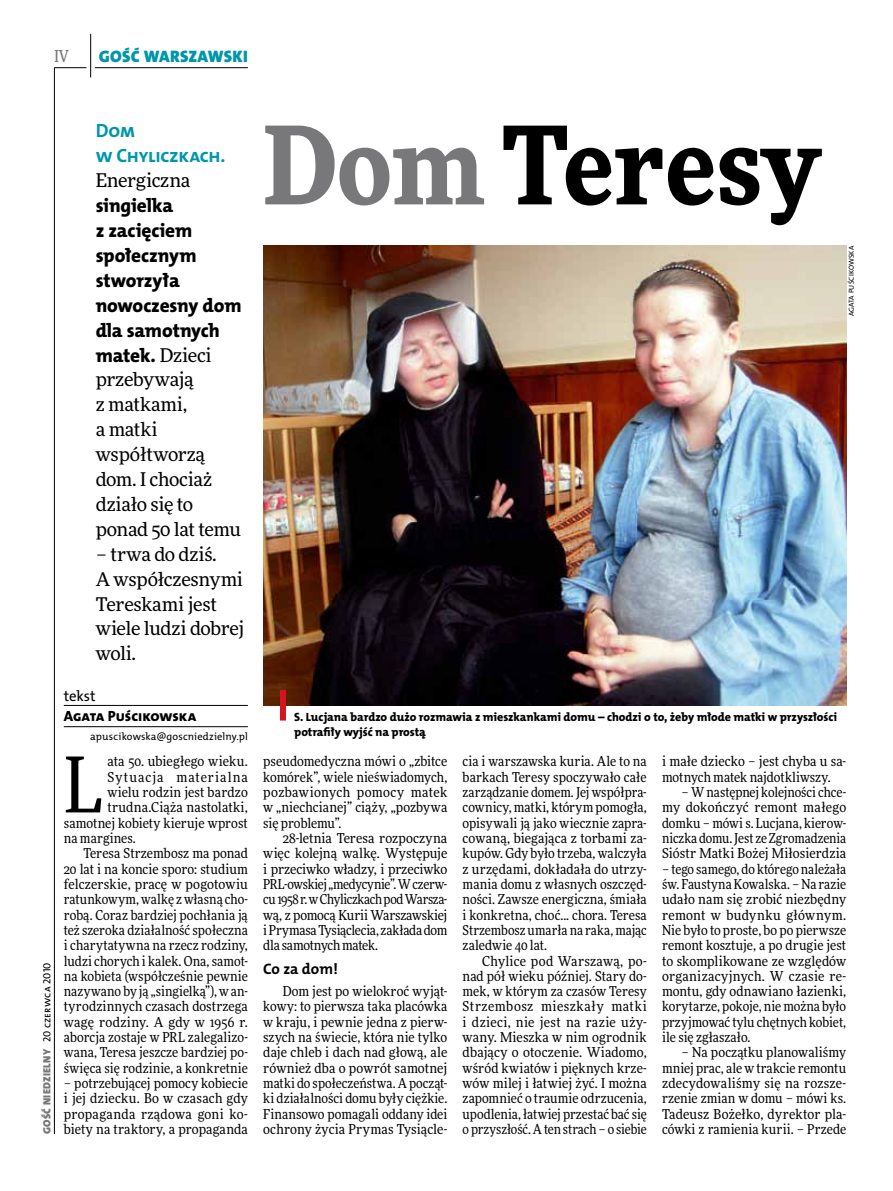
<style>
.page{position:relative;width:893px;height:1191px;background:#fff}
.page>*{position:absolute;margin:0;border:0;box-sizing:border-box;transform-origin:0 0}
.t1{font:900 108px "Freeday Narrow";color:#000}
.t2{font:76.95px "Freeday Narrow News";color:#000}
.t3{font:19.35px/24.9px "The Mix HP8 Ex Bld";letter-spacing:-.01em;color:#000}
.t4{font:19.35px/24.9px "The Mix HP7 Bld";letter-spacing:-.02em;color:#0096aa}
.t5{font:18.9px/24.9px "Freeday News";letter-spacing:-.015em;color:#000}
.t6{font:16.65px "The Mix HP9 Blk";letter-spacing:.02em;color:#0096aa}
.t7{font:500 16.5px "Freeday Narrow";color:#787779;scale:.9 1}
.t8{font:15.3px "The Mix HP7 Bld";color:#000}
.t9{font:14.85px "The Mix HP8 Ex Bld";letter-spacing:-.005em;color:#000}
.t10{font:14.85px "The Mix HP5 Plain";letter-spacing:-.005em;color:#000}
.t11{font:13.65px/15.3px "Freeday Narrow News";letter-spacing:.005em;color:#000;text-align:justify}
.t12{font:13.65px "Freeday Narrow News";letter-spacing:.025em;color:#000}
.t13{font:13.65px "Freeday Narrow News";letter-spacing:.075em;color:#000}
.t14{font:12px/15.3px "The Mix HP8 Ex Bld";letter-spacing:-.005em;color:#000}
.t15{font:10.5px "The Mix HP5 Plain";letter-spacing:.01em;color:#000}
.t16{font:10.5px "The Mix HP9 Blk";letter-spacing:.025em;color:#787779}
.t17{font:7.2px "The Mix HP5 Plain";letter-spacing:.015em;color:#000}
.s1{font-family:"The Mix HP5 Plain";color:#000}
.s2{font-family:"Freeday News";font-size:18.9px}
.s3{color:#787779}
</style>
<div class="page">
<hr style="left:54px;top:67px;width:1px;height:1067px;background:#000">
<hr style="left:90px;top:34px;width:1px;height:43px;background:#000">
<hr style="left:54px;top:67px;width:32px;height:1px;background:#000">
<hr style="left:95px;top:67px;width:153px;height:1px;background:#000">
<hr style="left:64px;top:705px;width:184px;height:1px;background:#000">
<hr style="left:64px;top:726px;width:184px;height:1px;background:#000">
<img style="left:263px;top:246px;width:583px;height:459px">
<div style="left:280px;top:690px;width:6px;height:30px;background:#d3151f"></div>
<p class="t7" style="left:54px;top:46px;width:17px">IV</p>
<p class="t6" style="left:99px;top:46px;width:150px">GOŚĆ WARSZAWSKI</p>
<p class="t16" style="left:40px;top:1134px;width:173px;rotate:-90deg">GOŚĆ NIEDZIELNY <span class="s1">20 czerwca 2010</span></p>
<h3 class="t4" style="left:96px;top:118px;width:131px">Dom<br>w Chyliczkach.</h3>
<h3 class="t5" style="left:96px;top:168px;width:96px">Energiczna</h3>
<h3 class="t3" style="left:96px;top:193px;width:147px">singielka<br>z zacięciem społecznym stworzyła nowoczesny dom dla samotnych matek. <span class="s2">Dzieci</span></h3>
<h3 class="t5" style="left:96px;top:367px;width:147px">przebywają<br>z matkami,<br>a matki współtworzą dom. I chociaż działo się to ponad 50 lat temu</h3>
<h3 class="t5" style="left:96px;top:541px;width:150px">– trwa do dziś.<br>A współczesnymi<br>Tereskami jest wiele ludzi dobrej woli.</h3>
<p class="t10" style="left:64px;top:686px;width:33px">tekst</p>
<p class="t9" style="left:64px;top:706px;width:134px">Agata Puścikowska</p>
<p class="t15" style="left:90px;top:729px;width:159px">apuscikowska@goscniedzielny.pl</p>
<h2 class="t2" style="left:64px;top:737px;width:41px">L</h2>
<p class="t11" style="left:107px;top:754px;width:142px">ata 50. ubiegłego wieku.</p>
<p class="t13" style="left:107px;top:768px;width:142px">Sytuacja materialna</p>
<p class="t11" style="left:107px;top:784px;width:142px">wielu rodzin jest bardzo</p>
<p class="t11" style="left:107px;top:799px;width:142px">trudna.Ciąża nastolatki,</p>
<p class="t11" style="left:64px;top:815px;width:186px">samotnej kobiety kieruje wprost</p>
<p class="t11" style="left:64px;top:830px;width:74px">na margines.</p>
<p class="t11" style="left:83px;top:845px;width:166px">Teresa Strzembosz ma ponad</p>
<p class="t11" style="left:64px;top:861px;width:186px">20 lat i na koncie sporo: studium</p>
<p class="t11" style="left:64px;top:876px;width:186px">felczerskie, pracę w pogotowiu</p>
<p class="t11" style="left:64px;top:891px;width:186px">ratunkowym, walkę z własną cho-</p>
<p class="t11" style="left:64px;top:907px;width:186px">robą. Coraz bardziej pochłania ją</p>
<p class="t11" style="left:64px;top:922px;width:186px">też szeroka działalność społeczna</p>
<p class="t11" style="left:64px;top:937px;width:186px">i charytatywna na rzecz rodziny,</p>
<p class="t11" style="left:64px;top:953px;width:186px">ludzi chorych i kalek. Ona, samot-</p>
<p class="t11" style="left:64px;top:968px;width:186px">na kobieta (współcześnie pewnie</p>
<p class="t11" style="left:64px;top:983px;width:186px">nazywano by ją „singielką”), w an-</p>
<p class="t11" style="left:64px;top:998px;width:186px">tyrodzinnych czasach dostrzega</p>
<p class="t12" style="left:64px;top:1013px;width:186px">wagę rodziny. A gdy w 1956 r.</p>
<p class="t11" style="left:64px;top:1029px;width:186px">aborcja zostaje w PRL zalegalizo-</p>
<p class="t11" style="left:64px;top:1044px;width:186px">wana, Teresa jeszcze bardziej po-</p>
<p class="t11" style="left:64px;top:1060px;width:186px">święca się rodzinie, a konkretnie</p>
<p class="t11" style="left:64px;top:1075px;width:186px">– potrzebującej pomocy kobiecie i jej dziecku. Bo w czasach gdy propaganda rządowa goni ko&shy;biety na traktory, a propaganda</p>
<h1 class="t1" style="left:263px;top:95px;width:559px"><span class="s3">Dom</span> Teresy</h1>
<p class="t17" style="left:847px;top:316px;width:72px;rotate:-90deg">agata puścikowska</p>
<p class="t14" style="left:294px;top:709px;width:544px">S. Lucjana bardzo dużo rozmawia z mieszkankami domu – chodzi o to, żeby młode matki w przyszłości potrafiły wyjść na prostą</p>
<p class="t11" style="left:263px;top:754px;width:186px">pseudomedyczna mówi o „zbitce komórek”, wiele nieświadomych, pozbawionych pomocy matek w „niechcianej” ciąży, „pozbywa się problemu”.</p>
<p class="t11" style="left:263px;top:830px;width:186px;text-indent:20px">28-letnia Teresa rozpoczyna więc kolejną walkę. Występuje i przeciwko władzy, i przeciwko PRL-owskiej „medycynie”. W czerw&shy;cu 1958 r. w Chyliczkach pod Warsza&shy;wą, z pomocą Kurii Warszawskiej i Prymasa Tysiąclecia, zakłada dom dla samotnych matek.</p>
<p class="t8" style="left:263px;top:959px;width:76px">Co za dom!</p>
<p class="t11" style="left:263px;top:983px;width:186px;text-indent:20px">Dom jest po wielokroć wyjąt&shy;kowy: to pierwsza taka placówka w kraju, i pewnie jedna z pierw&shy;szych na świecie, która nie tylko daje chleb i dach nad głową, ale również dba o powrót samotnej matki do społeczeństwa. A począt&shy;ki działalności domu były ciężkie.<br>Finansowo pomagali oddany idei ochrony życia Prymas Tysiącle-</p>
<p class="t11" style="left:463px;top:754px;width:186px">cia i warszawska kuria. Ale to na barkach Teresy spoczywało całe zarządzanie domem. Jej współpra&shy;cownicy, matki, którym pomogła, opisywali ją jako wiecznie zapra&shy;cowaną, biegająca z torbami za&shy;kupów. Gdy było trzeba, walczyła z urzędami, dokładała do utrzy&shy;mania domu z własnych oszczęd&shy;ności. Zawsze energiczna, śmiała i konkretna, choć... chora. Teresa Strzembosz umarła na raka, mając zaledwie 40 lat.</p>
<p class="t11" style="left:463px;top:953px;width:186px;text-indent:20px">Chylice pod Warszawą, po&shy;nad pół wieku później. Stary do&shy;mek, w którym za czasów Teresy Strzembosz mieszkały matki i dzieci, nie jest na razie uży&shy;wany. Mieszka w nim ogrodnik dbający o otoczenie. Wiadomo, wśród kwiatów i pięknych krze&shy;wów milej i łatwiej żyć. I można zapomnieć o traumie odrzucenia, upodlenia, łatwiej przestać bać się o przyszłość. A ten strach – o siebie</p>
<p class="t11" style="left:662px;top:754px;width:186px">i małe dziecko – jest chyba u sa&shy;motnych matek najdotkliwszy.</p>
<p class="t11" style="left:662px;top:784px;width:186px;text-indent:20px">– W następnej kolejności chce&shy;my dokończyć remont małego domku – mówi s. Lucjana, kierow&shy;niczka domu. Jest ze Zgromadzenia Sióstr Matki Bożej Miłosierdzia</p>
<p class="t11" style="left:662px;top:861px;width:186px">– tego samego, do którego należała św. Faustyna Kowalska. – Na razie udało nam się zrobić niezbędny remont w budynku głównym.<br>Nie było to proste, bo po pierwsze remont kosztuje, a po drugie jest to skomplikowane ze względów organizacyjnych. W czasie re&shy;montu, gdy odnawiano łazienki, korytarze, pokoje, nie można było przyjmować tylu chętnych kobiet, ile się zgłaszało.</p>
<p class="t11" style="left:662px;top:1044px;width:186px;text-indent:20px">– Na początku planowaliśmy mniej prac, ale w trakcie remontu zdecydowaliśmy się na rozsze&shy;rzenie zmian w domu – mówi ks.<br>Tadeusz Bożełko, dyrektor pla&shy;cówki z ramienia kurii. – Przede</p>
</div>
